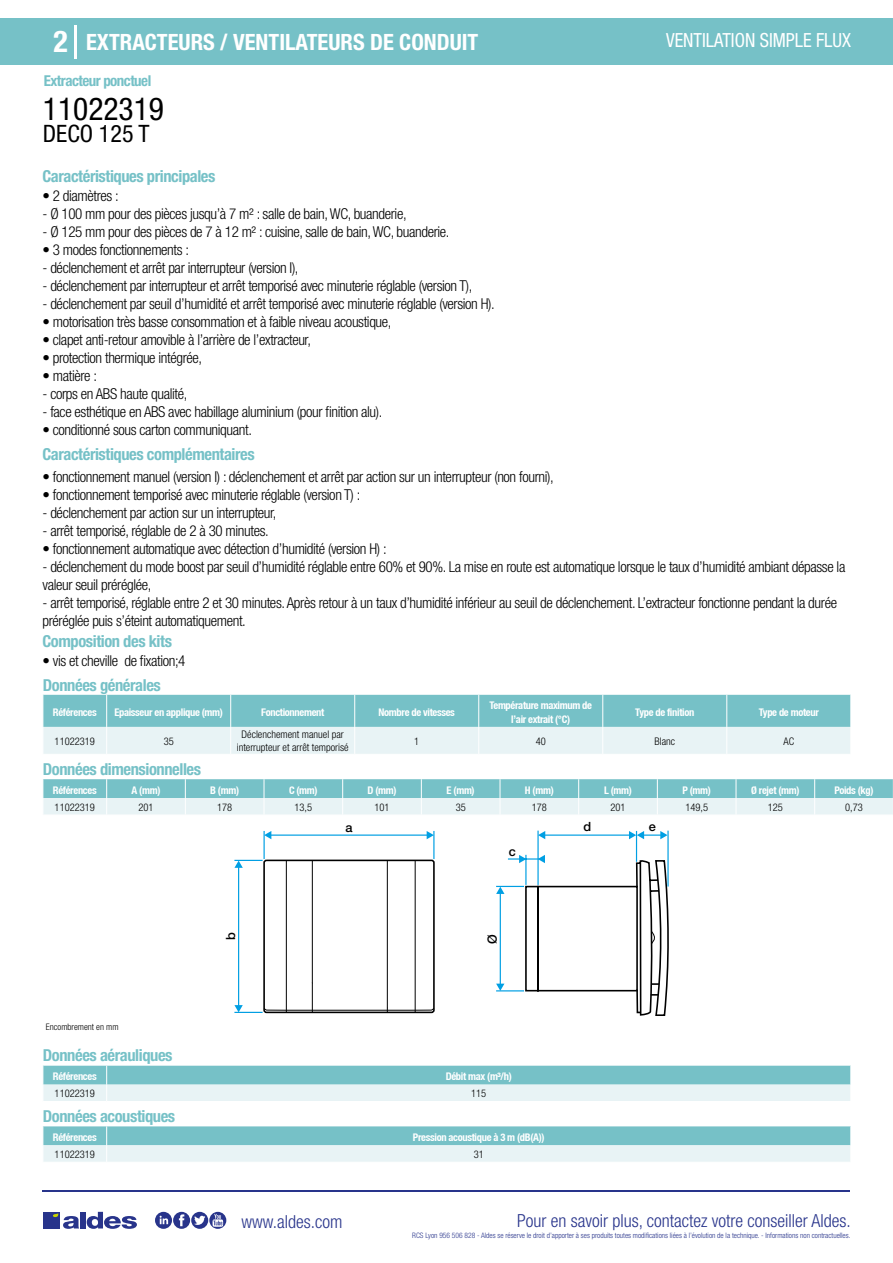
<style>
.page{position:relative;width:893px;height:1263px;background:#fff}
.page>*{position:absolute;margin:0;border:0;box-sizing:border-box;transform-origin:0 0}
.t1{font:condensed 31.5px "Helvetica Neue LT Std";color:#000}
.t2{font:700 condensed 30px "Helvetica Neue LT Std";color:#fff}
.t3{font:condensed 24px "Helvetica Neue LT Std";color:#000}
.t4{font:700 condensed 22.5px "Helvetica Neue LT Std";color:#fff}
.t5{font:condensed 19.5px "Helvetica Neue LT Std";color:#fff;scale:.95 1}
.t6{font:300 condensed 18px "Helvetica Neue";color:#28348b}
.t7{font:700 condensed 16.5px "Helvetica Neue LT Std";letter-spacing:-.025em;color:#76c1c7}
.t8{font:300 condensed 15px/18px "Helvetica Neue LT Std";letter-spacing:-.025em;color:#000}
.t9{font:700 condensed 15px "Helvetica Neue LT Std";letter-spacing:-.035em;color:#76c1c7}
.t10{font:500 12.75px "Helvetica Neue";color:#000}
.t11{font:700 condensed 10.5px/13.5px "Helvetica Neue";letter-spacing:-.03em;color:#fff;text-align:center}
.t12{font:300 condensed 10.5px/12.6px "Helvetica Neue";color:#000;text-align:center}
.t13{font:300 condensed 9px "Helvetica Neue";color:#000}
.t14{font:300 condensed 7.5px "Helvetica Neue";color:#28348b}
</style>
<div class="page">
<div style="left:0;top:18px;width:893px;height:46px;background:#76c1c7"></div>
<hr style="left:74px;top:25px;width:2px;height:33px;background:#fff">
<hr style="left:43px;top:1190px;width:807px;height:1px;background:#28348b">
<svg style="left:155px;top:1212px;width:71px;height:17px"></svg>
<div style="left:43px;top:1212px;width:17px;height:16px;background:#28348b"></div>
<div style="left:80px;top:1212px;width:6px;height:16px;background:#28348b"></div>
<svg style="left:87px;top:1212px;width:50px;height:17px"></svg>
<svg style="left:53px;top:1213px;width:26px;height:16px"></svg>
<svg style="left:43px;top:695px;width:808px;height:59px;background:#abd8dc"></svg>
<svg style="left:43px;top:779px;width:850px;height:36px;background:#add9dd"></svg>
<hr style="left:415px;top:860px;width:1px;height:152px;background:#000">
<hr style="left:387px;top:860px;width:1px;height:152px;background:#000">
<hr style="left:312px;top:860px;width:1px;height:152px;background:#000">
<hr style="left:286px;top:860px;width:1px;height:152px;background:#000">
<div style="left:263px;top:859px;width:172px;height:154px;border:2px solid #000;border-radius:2px"></div>
<hr style="left:238px;top:866px;width:1px;height:142px;background:#009fe3">
<svg style="left:234px;top:983px;width:200px;height:30px"></svg>
<svg style="left:234px;top:860px;width:29px;height:8px"></svg>
<hr style="left:263px;top:831px;width:2px;height:28px;background:#009fe3">
<hr style="left:268px;top:834px;width:159px;height:2px;background:#009fe3">
<svg style="left:264px;top:831px;width:7px;height:8px"></svg>
<svg style="left:427px;top:831px;width:7px;height:28px"></svg>
<hr style="left:667px;top:831px;width:2px;height:55px;background:#009fe3">
<svg style="left:496px;top:855px;width:173px;height:161px"></svg>
<hr style="left:544px;top:834px;width:86px;height:2px;background:#009fe3">
<svg style="left:539px;top:831px;width:6px;height:8px"></svg>
<svg style="left:629px;top:831px;width:38px;height:8px"></svg>
<hr style="left:636px;top:831px;width:1px;height:31px;background:#009fe3">
<hr style="left:537px;top:831px;width:2px;height:54px;background:#009fe3">
<svg style="left:43px;top:1066px;width:808px;height:35px;background:#acd8dc"></svg>
<svg style="left:43px;top:1126px;width:808px;height:36px;background:#add9dd"></svg>
<h2 class="t2" style="left:54px;top:24px;width:16px">2</h2>
<h3 class="t4" style="left:86px;top:28px;width:394px">EXTRACTEURS / VENTILATEURS DE CONDUIT</h3>
<h3 class="t5" style="left:666px;top:29px;width:196px">VENTILATION SIMPLE FLUX</h3>
<p class="t9" style="left:44px;top:71px;width:109px">Extracteur ponctuel</p>
<h1 class="t1" style="left:43px;top:91px;width:122px">11022319</h1>
<h3 class="t3" style="left:43px;top:120px;width:108px">DECO 125 T</h3>
<p class="t7" style="left:43px;top:166px;width:174px">Caractéristiques principales</p>
<p class="t8" style="left:43px;top:187px;width:78px">• 2 diamètres :</p>
<p class="t8" style="left:43px;top:205px;width:366px">- Ø 100 mm pour des pièces jusqu’à 7 m² : salle de bain, WC, buanderie,</p>
<p class="t8" style="left:43px;top:223px;width:409px">- Ø 125 mm pour des pièces de 7 à 12 m² : cuisine, salle de bain, WC, buanderie.</p>
<p class="t8" style="left:43px;top:241px;width:148px">• 3 modes fonctionnements :</p>
<p class="t8" style="left:43px;top:259px;width:258px">- déclenchement et arrêt par interrupteur (version I),</p>
<p class="t8" style="left:43px;top:277px;width:431px">- déclenchement par interrupteur et arrêt temporisé avec minuterie réglable (version T),</p>
<p class="t8" style="left:43px;top:295px;width:454px">- déclenchement par seuil d’humidité et arrêt temporisé avec minuterie réglable (version H).</p>
<p class="t8" style="left:43px;top:313px;width:351px">• motorisation très basse consommation et à faible niveau acoustique,</p>
<p class="t8" style="left:43px;top:331px;width:270px">• clapet anti-retour amovible à l’arrière de l’extracteur,</p>
<p class="t8" style="left:43px;top:349px;width:161px">• protection thermique intégrée,</p>
<p class="t8" style="left:43px;top:367px;width:56px">• matière :</p>
<p class="t8" style="left:43px;top:385px;width:146px">- corps en ABS haute qualité,</p>
<p class="t8" style="left:43px;top:403px;width:341px">- face esthétique en ABS avec habillage aluminium (pour finition alu).</p>
<p class="t8" style="left:43px;top:421px;width:211px">• conditionné sous carton communiquant.</p>
<p class="t7" style="left:43px;top:444px;width:214px">Caractéristiques complémentaires</p>
<p class="t8" style="left:43px;top:467px;width:513px">• fonctionnement manuel (version I) : déclenchement et arrêt par action sur un interrupteur (non fourni),</p>
<p class="t8" style="left:43px;top:485px;width:319px">• fonctionnement temporisé avec minuterie réglable (version T) :</p>
<p class="t8" style="left:43px;top:503px;width:235px">- déclenchement par action sur un interrupteur,</p>
<p class="t8" style="left:43px;top:521px;width:228px">- arrêt temporisé, réglable de 2 à 30 minutes.</p>
<p class="t8" style="left:43px;top:539px;width:346px">• fonctionnement automatique avec détection d’humidité (version H) :</p>
<p class="t8" style="left:43px;top:557px;width:804px">- déclenchement du mode boost par seuil d’humidité réglable entre 60% et 90%. La mise en route est automatique lorsque le taux d’humidité ambiant dépasse la valeur seuil préréglée,</p>
<p class="t8" style="left:43px;top:593px;width:796px">- arrêt temporisé, réglable entre 2 et 30 minutes. Après retour à un taux d’humidité inférieur au seuil de déclenchement. L’extracteur fonctionne pendant la durée préréglée puis s’éteint automatiquement.</p>
<p class="t7" style="left:43px;top:631px;width:131px">Composition des kits</p>
<p class="t8" style="left:43px;top:652px;width:144px">• vis et cheville de fixation;4</p>
<p class="t7" style="left:43px;top:675px;width:119px">Données générales</p>
<p class="t11" style="left:53px;top:705px;width:45px">Références</p>
<p class="t11" style="left:114px;top:705px;width:110px">Epaisseur en applique (mm)</p>
<p class="t11" style="left:261px;top:705px;width:65px">Fonctionnement</p>
<p class="t11" style="left:379px;top:705px;width:78px">Nombre de vitesses</p>
<p class="t11" style="left:489px;top:698px;width:104px">Température maximum de l’air extrait (°C)</p>
<p class="t11" style="left:635px;top:705px;width:60px">Type de finition</p>
<p class="t11" style="left:759px;top:705px;width:62px">Type de moteur</p>
<p class="t12" style="left:55px;top:734px;width:42px">11022319</p>
<p class="t12" style="left:164px;top:734px;width:12px">35</p>
<p class="t12" style="left:237px;top:728px;width:113px">Déclenchement manuel par interrupteur et arrêt temporisé</p>
<p class="t12" style="left:414px;top:734px;width:7px">1</p>
<p class="t12" style="left:536px;top:734px;width:12px">40</p>
<p class="t12" style="left:654px;top:734px;width:22px">Blanc</p>
<p class="t12" style="left:783px;top:734px;width:12px">AC</p>
<p class="t7" style="left:43px;top:759px;width:160px">Données dimensionnelles</p>
<p class="t11" style="left:53px;top:783px;width:45px">Références</p>
<p class="t11" style="left:132px;top:783px;width:30px">A (mm)</p>
<p class="t11" style="left:210px;top:783px;width:30px">B (mm)</p>
<p class="t11" style="left:289px;top:783px;width:30px">C (mm)</p>
<p class="t11" style="left:367px;top:783px;width:31px">D (mm)</p>
<p class="t11" style="left:447px;top:783px;width:30px">E (mm)</p>
<p class="t11" style="left:525px;top:783px;width:30px">H (mm)</p>
<p class="t11" style="left:604px;top:783px;width:29px">L (mm)</p>
<p class="t11" style="left:682px;top:783px;width:30px">P (mm)</p>
<p class="t11" style="left:751px;top:783px;width:50px">Ø rejet (mm)</p>
<p class="t11" style="left:834px;top:783px;width:41px">Poids (kg)</p>
<p class="t12" style="left:55px;top:800px;width:42px">11022319</p>
<p class="t12" style="left:138px;top:800px;width:17px">201</p>
<p class="t12" style="left:217px;top:800px;width:17px">178</p>
<p class="t12" style="left:295px;top:800px;width:19px">13,5</p>
<p class="t12" style="left:374px;top:800px;width:17px">101</p>
<p class="t12" style="left:456px;top:800px;width:12px">35</p>
<p class="t12" style="left:532px;top:800px;width:17px">178</p>
<p class="t12" style="left:610px;top:800px;width:17px">201</p>
<p class="t12" style="left:685px;top:800px;width:24px">149,5</p>
<p class="t12" style="left:768px;top:800px;width:17px">125</p>
<p class="t12" style="left:845px;top:800px;width:19px">0,73</p>
<p class="t10" style="left:345px;top:819px;width:9px">a</p>
<p class="t10" style="left:509px;top:844px;width:9px">c</p>
<p class="t10" style="left:223px;top:940px;width:9px;rotate:-90deg">b</p>
<p class="t10" style="left:485px;top:944px;width:11px;rotate:-90deg">Ø</p>
<p class="t13" style="left:46px;top:1022px;width:74px">Encombrement en mm</p>
<p class="t7" style="left:43px;top:1045px;width:131px">Données aérauliques</p>
<p class="t11" style="left:53px;top:1069px;width:45px">Références</p>
<p class="t11" style="left:446px;top:1069px;width:68px">Débit max (m³/h)</p>
<p class="t12" style="left:55px;top:1087px;width:42px">11022319</p>
<p class="t12" style="left:471px;top:1087px;width:17px">115</p>
<p class="t7" style="left:43px;top:1106px;width:134px">Données acoustiques</p>
<p class="t11" style="left:53px;top:1130px;width:45px">Références</p>
<p class="t11" style="left:413px;top:1130px;width:133px">Pression acoustique à 3 m (dB(A))</p>
<p class="t12" style="left:55px;top:1148px;width:42px">11022319</p>
<p class="t12" style="left:474px;top:1148px;width:12px">31</p>
<p class="t10" style="left:583px;top:818px;width:9px">d</p>
<p class="t10" style="left:649px;top:818px;width:9px">e</p>
<p class="t6" style="left:241px;top:1211px;width:102px">www.aldes.com</p>
<p class="t6" style="left:517px;top:1211px;width:335px">Pour en savoir plus, contactez votre conseiller Aldes.</p>
<p class="t14" style="left:412px;top:1230px;width:440px">RCS Lyon 956 506 828 - Aldes se réserve le droit d’apporter à ses produits toutes modifications liées à l’évolution de la technique. - Informations non contractuelles.</p>
</div>
